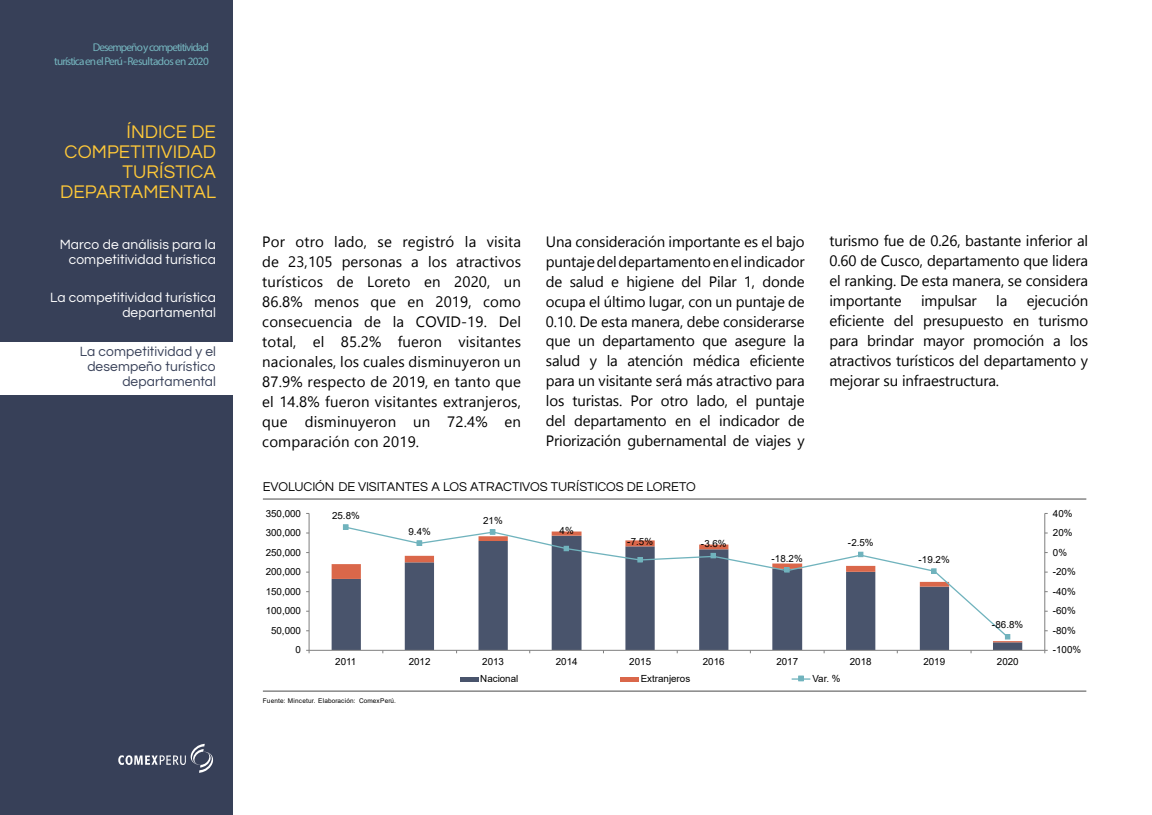
<style>
.page{position:relative;width:1152px;height:815px;background:#fff}
.page>*{position:absolute;margin:0;border:0;box-sizing:border-box;transform-origin:0 0}
.t1{font:18.75px/20px "Questrial";letter-spacing:.005em;color:#ffc938;text-align:right}
.t2{font:15px/20px "Gadugi";letter-spacing:-.01em;color:#000;text-align:justify}
.t3{font:13.75px/15px "Questrial";letter-spacing:.01em;color:#fff;text-align:right}
.t4{font:13.75px/15px "Questrial";letter-spacing:.01em;color:#374058;text-align:right}
.t5{font:13.12px "Questrial";letter-spacing:-.005em;color:#000}
.t6{font:11.25px/13.8px "Myriad Pro";letter-spacing:-.08em;color:#75b6bf;text-align:right}
.t7{font:9.75px "Arial";color:#000}
.t8{font:6.5px "Arial";letter-spacing:.025em;color:#000}
</style>
<div class="page">
<div style="left:0;top:0;width:232px;height:815px;background:#374058"></div>
<svg style="left:118px;top:744px;width:95px;height:29px"></svg>
<div style="left:0;top:342px;width:243px;height:52px;background:#fff"></div>
<hr style="left:263px;top:499px;width:823px;height:1px;background:#4a4a4a">
<hr style="left:263px;top:691px;width:823px;height:1px;background:#4a4a4a">
<svg style="left:331px;top:642px;width:691px;height:8px"></svg>
<svg style="left:331px;top:564px;width:691px;height:78px"></svg>
<hr style="left:1044px;top:513px;width:1px;height:137px;background:#7f7f7f">
<hr style="left:309px;top:513px;width:1px;height:137px;background:#7f7f7f">
<hr style="left:309px;top:650px;width:735px;height:1px;background:#7f7f7f">
<svg style="left:345px;top:526px;width:664px;height:113px"></svg>
<svg style="left:343px;top:524px;width:5px;height:6px"></svg>
<svg style="left:417px;top:540px;width:5px;height:6px"></svg>
<svg style="left:490px;top:529px;width:5px;height:6px"></svg>
<svg style="left:563px;top:546px;width:6px;height:5px"></svg>
<svg style="left:637px;top:557px;width:6px;height:5px"></svg>
<svg style="left:710px;top:553px;width:6px;height:5px"></svg>
<svg style="left:784px;top:567px;width:5px;height:6px"></svg>
<svg style="left:858px;top:552px;width:5px;height:5px"></svg>
<svg style="left:931px;top:568px;width:5px;height:6px"></svg>
<svg style="left:1005px;top:634px;width:5px;height:5px"></svg>
<hr style="left:460px;top:677px;width:18px;height:4px;background:#49546c">
<hr style="left:620px;top:677px;width:19px;height:4px;background:#da674a">
<svg style="left:791px;top:676px;width:19px;height:5px"></svg>
<p class="t6" style="left:54px;top:41px;width:156px">Desempeño y competitividad<br>turística en elPerú - Resultados en 2020</p>
<p class="t1" style="left:60px;top:122px;width:157px">ÍNDICE DE<br>COMPETITIVIDAD<br>TURÍSTICA<br>DEPARTAMENTAL</p>
<p class="t3" style="left:60px;top:237px;width:158px">Marco de análisis para la competitividad turística</p>
<p class="t3" style="left:50px;top:291px;width:167px">La competitividad turística departamental</p>
<p class="t4" style="left:80px;top:345px;width:138px">La competitividad y el desempeño turístico departamental</p>
<p class="t2" style="left:262px;top:231px;width:260px">Por otro lado, se registró la visita de 23,105 personas a los atractivos turísticos de Loreto en 2020, un 86.8% menos que en 2019, como consecuencia de la COVID-19. Del total, el 85.2% fueron visitantes nacionales, los cuales disminuyeron un 87.9% respecto de 2019, en tanto que el 14.8% fueron visitantes extranjeros, que disminuyeron un 72.4% en comparación con 2019.</p>
<p class="t2" style="left:546px;top:231px;width:260px">Una consideración importante es el bajo puntaje del departamento en el indicador de salud e higiene del Pilar 1, donde ocupa el último lugar, con un puntaje de 0.10. De esta manera, debe considerarse que un departamento que asegure la salud y la atención médica eficiente para un visitante será más atractivo para los turistas. Por otro lado, el puntaje del departamento en el indicador de Priorización gubernamental de viajes y</p>
<p class="t2" style="left:829px;top:231px;width:260px">turismo fue de 0.26, bastante inferior al 0.60 de Cusco, departamento que lidera el ranking. De esta manera, se considera importante</p>
<p class="t2" style="left:829px;top:291px;width:260px;text-indent:197px">ejecución eficiente del presupuesto en turismo para brindar mayor promoción a los atractivos turísticos del departamento y mejorar su infraestructura.</p>
<p class="t2" style="left:921px;top:291px;width:57px">impulsar</p>
<p class="t2" style="left:996px;top:291px;width:13px">la</p>
<p class="t5" style="left:263px;top:478px;width:434px">EVOLUCIÓN DE VISITANTES A LOS ATRACTIVOS TURÍSTICOS DE LORETO</p>
<p class="t7" style="left:266px;top:507px;width:37px">350,000</p>
<p class="t7" style="left:266px;top:526px;width:37px">300,000</p>
<p class="t7" style="left:266px;top:546px;width:37px">250,000</p>
<p class="t7" style="left:266px;top:565px;width:37px">200,000</p>
<p class="t7" style="left:266px;top:585px;width:37px">150,000</p>
<p class="t7" style="left:266px;top:604px;width:37px">100,000</p>
<p class="t7" style="left:271px;top:624px;width:31px">50,000</p>
<p class="t7" style="left:295px;top:643px;width:7px">0</p>
<p class="t7" style="left:332px;top:509px;width:29px">25.8%</p>
<p class="t7" style="left:408px;top:525px;width:24px">9.4%</p>
<p class="t7" style="left:483px;top:513px;width:21px">21%</p>
<p class="t7" style="left:559px;top:524px;width:16px">4%</p>
<p class="t7" style="left:627px;top:535px;width:27px">-7.5%</p>
<p class="t7" style="left:701px;top:537px;width:27px">-3.6%</p>
<p class="t7" style="left:771px;top:552px;width:33px">-18.2%</p>
<p class="t7" style="left:848px;top:536px;width:27px">-2.5%</p>
<p class="t7" style="left:918px;top:552px;width:33px">-19.2%</p>
<p class="t7" style="left:992px;top:618px;width:33px">-86.8%</p>
<p class="t7" style="left:335px;top:655px;width:23px">2011</p>
<p class="t7" style="left:409px;top:655px;width:23px">2012</p>
<p class="t7" style="left:482px;top:655px;width:23px">2013</p>
<p class="t7" style="left:556px;top:655px;width:23px">2014</p>
<p class="t7" style="left:629px;top:655px;width:23px">2015</p>
<p class="t7" style="left:703px;top:655px;width:23px">2016</p>
<p class="t7" style="left:776px;top:655px;width:23px">2017</p>
<p class="t7" style="left:850px;top:655px;width:23px">2018</p>
<p class="t7" style="left:923px;top:655px;width:23px">2019</p>
<p class="t7" style="left:997px;top:655px;width:23px">2020</p>
<p class="t7" style="left:480px;top:672px;width:40px">Nacional</p>
<p class="t7" style="left:640px;top:672px;width:51px">Extranjeros</p>
<p class="t7" style="left:812px;top:672px;width:30px">Var. %</p>
<p class="t8" style="left:263px;top:696px;width:135px">Fuente: Mincetur. Elaboración: ComexPerú.</p>
<p class="t7" style="left:1053px;top:507px;width:21px">40%</p>
<p class="t7" style="left:1053px;top:526px;width:21px">20%</p>
<p class="t7" style="left:1053px;top:546px;width:16px">0%</p>
<p class="t7" style="left:1053px;top:565px;width:24px">-20%</p>
<p class="t7" style="left:1053px;top:585px;width:24px">-40%</p>
<p class="t7" style="left:1053px;top:604px;width:24px">-60%</p>
<p class="t7" style="left:1053px;top:624px;width:24px">-80%</p>
<p class="t7" style="left:1053px;top:643px;width:30px">-100%</p>
</div>
